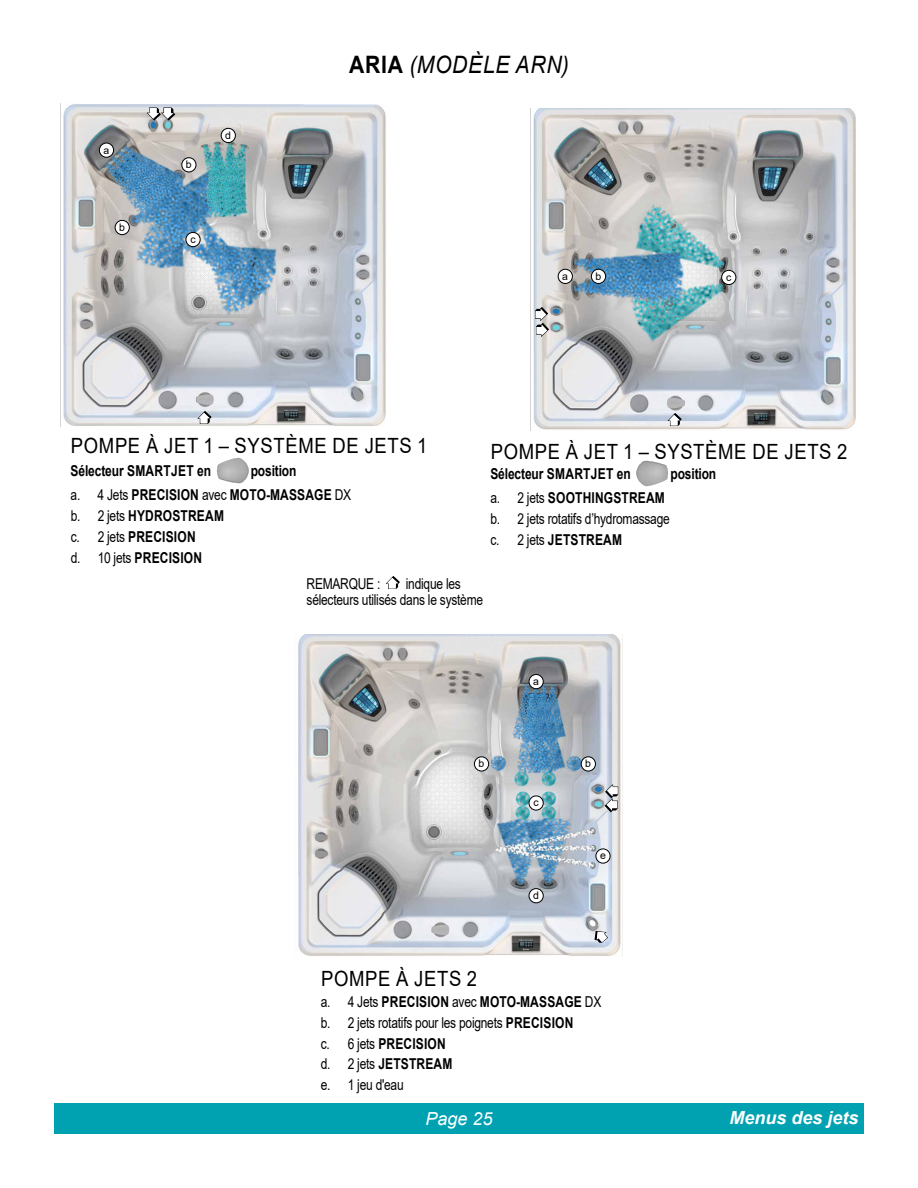
<style>
.page{position:relative;width:918px;height:1188px;background:#fff}
.page>*{position:absolute;margin:0;border:0;box-sizing:border-box;transform-origin:0 0}
.t1{font:italic 24px "Arial";letter-spacing:.035em;color:#000;scale:.88 1}
.t2{font:21px "Arial";letter-spacing:.035em;color:#000;scale:.88 1}
.t3{font:italic 700 18px "Arial";color:#fff}
.t4{font:italic 18px "Arial";color:#fff}
.t5{font:15px/20.9px "Arial";letter-spacing:-.02em;color:#000;scale:.8 1}
.t6{font:700 15px/20.9px "Arial";letter-spacing:.015em;color:#000;scale:.8 1}
.t7{font:700 15px "Arial";letter-spacing:-.01em;color:#000;scale:.8 1}
.t8{font:10.5px "Arial";color:#000}
.s1{font-weight:700;font-style:normal}
.s2{font-weight:400}
.s3{font-weight:700}
</style>
<div class="page">
<div style="left:54px;top:1103px;width:810px;height:31px;background:#00a2b2"></div>
<img style="left:217px;top:457px;width:32px;height:27px">
<img style="left:636px;top:460px;width:32px;height:27px">
<img style="left:60px;top:104px;width:326px;height:322px">
<svg style="left:197px;top:411px;width:15px;height:13px"></svg>
<div style="left:99px;top:143px;width:15px;height:14px;background:#fff;border-radius:50%"></div>
<div style="left:99px;top:143px;width:15px;height:14px;border:1px solid #000;border-radius:50%"></div>
<div style="left:186px;top:232px;width:14px;height:15px;background:#fff;border-radius:50%"></div>
<div style="left:186px;top:232px;width:14px;height:15px;border:1px solid #000;border-radius:50%"></div>
<div style="left:221px;top:128px;width:14px;height:15px;background:#fff;border-radius:50%"></div>
<div style="left:221px;top:128px;width:15px;height:15px;border:1px solid #000;border-radius:50%"></div>
<div style="left:115px;top:220px;width:14px;height:15px;background:#fff;border-radius:50%"></div>
<div style="left:115px;top:220px;width:15px;height:15px;border:1px solid #000;border-radius:50%"></div>
<svg style="left:147px;top:107px;width:28px;height:14px"></svg>
<div style="left:182px;top:158px;width:14px;height:14px;background:#fff;border-radius:50%"></div>
<div style="left:182px;top:157px;width:14px;height:15px;border:1px solid #000;border-radius:50%"></div>
<img style="left:530px;top:108px;width:326px;height:323px">
<svg style="left:667px;top:413px;width:15px;height:13px"></svg>
<div style="left:558px;top:269px;width:14px;height:14px;background:#fff;border-radius:50%"></div>
<div style="left:558px;top:269px;width:15px;height:15px;border:1px solid #000;border-radius:50%"></div>
<div style="left:591px;top:269px;width:15px;height:14px;background:#fff;border-radius:50%"></div>
<div style="left:591px;top:269px;width:15px;height:15px;border:1px solid #000;border-radius:50%"></div>
<div style="left:722px;top:270px;width:14px;height:15px;background:#fff;border-radius:50%"></div>
<div style="left:721px;top:270px;width:15px;height:15px;border:1px solid #000;border-radius:50%"></div>
<svg style="left:535px;top:307px;width:14px;height:30px"></svg>
<img style="left:298px;top:634px;width:325px;height:323px">
<div style="left:529px;top:674px;width:14px;height:15px;background:#fff;border-radius:50%"></div>
<div style="left:529px;top:674px;width:14px;height:15px;border:1px solid #000;border-radius:50%"></div>
<div style="left:581px;top:757px;width:14px;height:14px;background:#fff;border-radius:50%"></div>
<div style="left:581px;top:757px;width:15px;height:14px;border:1px solid #000;border-radius:50%"></div>
<div style="left:529px;top:796px;width:14px;height:14px;background:#fff;border-radius:50%"></div>
<div style="left:529px;top:796px;width:14px;height:14px;border:1px solid #000;border-radius:50%"></div>
<div style="left:529px;top:889px;width:14px;height:14px;background:#fff;border-radius:50%"></div>
<div style="left:529px;top:888px;width:14px;height:15px;border:1px solid #000;border-radius:50%"></div>
<div style="left:596px;top:849px;width:14px;height:14px;background:#fff;border-radius:50%"></div>
<div style="left:596px;top:849px;width:14px;height:14px;border:1px solid #000;border-radius:50%"></div>
<svg style="left:591px;top:926px;width:19px;height:19px"></svg>
<svg style="left:605px;top:784px;width:13px;height:28px"></svg>
<div style="left:474px;top:757px;width:15px;height:14px;background:#fff;border-radius:50%"></div>
<div style="left:474px;top:757px;width:15px;height:14px;border:1px solid #000;border-radius:50%"></div>
<svg style="left:386px;top:576px;width:14px;height:13px"></svg>
<p class="t8" style="left:103px;top:143px;width:7px">a</p>
<p class="t8" style="left:119px;top:220px;width:7px">b</p>
<p class="t8" style="left:186px;top:157px;width:7px">b</p>
<p class="t8" style="left:190px;top:232px;width:7px">c</p>
<p class="t8" style="left:225px;top:128px;width:7px">d</p>
<h1 class="t1" style="left:349px;top:49px;width:251px"><span class="s1">ARIA</span> (MODÈLE ARN)</h1>
<p class="t8" style="left:562px;top:269px;width:7px">a</p>
<p class="t8" style="left:595px;top:269px;width:7px">b</p>
<p class="t8" style="left:726px;top:270px;width:7px">c</p>
<h2 class="t2" style="left:71px;top:431px;width:407px">POMPE À JET 1 – SYSTÈME DE JETS 1</h2>
<p class="t7" style="left:71px;top:461px;width:177px">Sélecteur SMARTJET en</p>
<p class="t6" style="left:71px;top:459px;width:352px;line-height:23.9px;text-indent:180px">position<br><span class="s2">a. 4 Jets</span> PRECISION <span class="s2">avec</span> MOTO-MASSAGE <span class="s2">DX</span></p>
<p class="t6" style="left:71px;top:506px;width:193px"><span class="s2">b. 2 jets</span> HYDROSTREAM <span class="s2">c. 2 jets</span> PRECISION<br><span class="s2">d. 10 jets</span> PRECISION</p>
<p class="t5" style="left:307px;top:573px;width:94px">REMARQUE :</p>
<p class="t5" style="left:307px;top:575px;width:222px;line-height:16.5px;text-indent:99px">indique les sélecteurs utilisés dans le système</p>
<h2 class="t2" style="left:491px;top:437px;width:407px">POMPE À JET 1 – SYSTÈME DE JETS 2</h2>
<p class="t7" style="left:490px;top:464px;width:177px">Sélecteur SMARTJET en</p>
<p class="t7" style="left:670px;top:464px;width:59px">position</p>
<p class="t5" style="left:490px;top:488px;width:226px">a. 2 jets <span class="s3">SOOTHINGSTREAM </span>b. 2 jets rotatifs d’hydromassage c. 2 jets <span class="s3">JETSTREAM</span></p>
<p class="t8" style="left:533px;top:674px;width:7px">a</p>
<p class="t8" style="left:479px;top:756px;width:7px">b</p>
<p class="t8" style="left:533px;top:796px;width:7px">c</p>
<p class="t8" style="left:533px;top:888px;width:7px">d</p>
<p class="t8" style="left:585px;top:756px;width:7px">b</p>
<p class="t8" style="left:600px;top:849px;width:7px">e</p>
<h2 class="t2" style="left:321px;top:964px;width:179px">POMPE À JETS 2</h2>
<p class="t5" style="left:321px;top:991px;width:352px">a. 4 Jets <span class="s3">PRECISION</span> avec <span class="s3">MOTO-MASSAGE</span> DX b. 2 jets rotatifs pour les poignets <span class="s3">PRECISION<br></span>c. 6 jets <span class="s3">PRECISION<br></span>d. 2 jets <span class="s3">JETSTREAM<br></span>e. 1 jeu d'eau</p>
<p class="t4" style="left:425px;top:1107px;width:69px">Page 25</p>
<p class="t3" style="left:729px;top:1105px;width:131px">Menus des jets</p>
</div>
